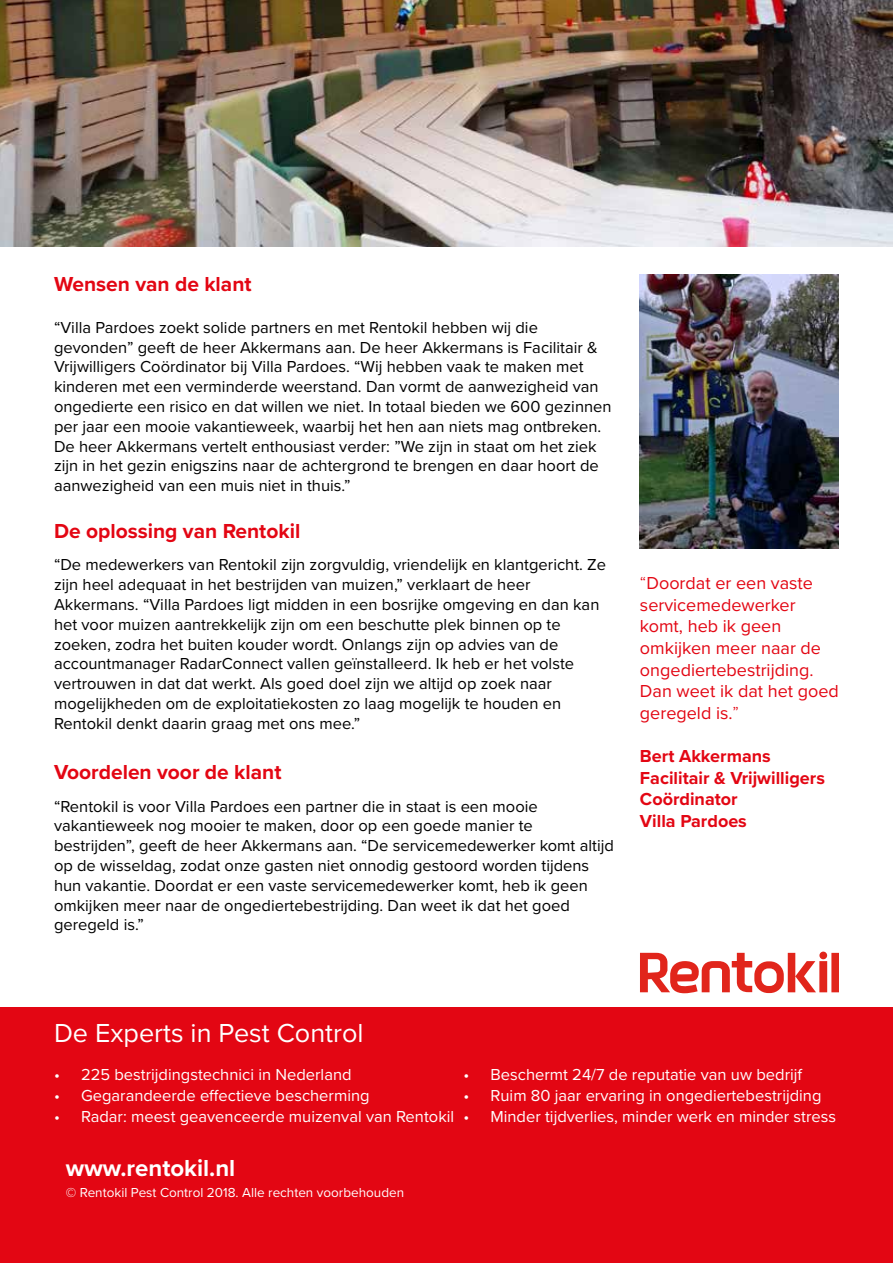
<style>
.page{position:relative;width:893px;height:1263px;background:#fff}
.page>*{position:absolute;margin:0;border:0;box-sizing:border-box;transform-origin:0 0}
.t1{font:27px "Proxima Nova";color:#fff}
.t2{font:700 24px "Proxima Nova";color:#fff}
.t3{font:700 21px "Proxima Nova";color:#e30613}
.t4{font:18px/21.6px "Proxima Nova";color:#e30613}
.t5{font:700 18px/21.6px "Proxima Nova";color:#e30613}
.t6{font:16.5px/19.8px "Proxima Nova";color:#000}
.t7{font:16.5px "Proxima Nova";color:#fff}
.t8{font:13.5px "Proxima Nova";color:#fff}
.s1{font-weight:300}
</style>
<div class="page">
<img style="left:0;top:0;width:893px;height:247px">
<div style="left:0;top:1008px;width:893px;height:255px;background:#e30613"></div>
<img style="left:640px;top:274px;width:199px;height:275px">
<svg style="left:640px;top:951px;width:199px;height:42px"></svg>
<p class="t3" style="left:54px;top:269px;width:199px">Wensen van de klant</p>
<p class="t6" style="left:54px;top:317px;width:559px">“Villa Pardoes zoekt solide partners en met Rentokil hebben wij die gevonden” geeft de heer Akkermans aan. De heer Akkermans is Facilitair &amp; Vrijwilligers Coördinator bij Villa Pardoes. “Wij hebben vaak te maken met kinderen met een verminderde weerstand. Dan vormt de aanwezigheid van ongedierte een risico en dat willen we niet. In totaal bieden we 600 gezinnen per jaar een mooie vakantieweek, waarbij het hen aan niets mag ontbreken.<br>De heer Akkermans vertelt enthousiast verder: ”We zijn in staat om het ziek zijn in het gezin enigszins naar de achtergrond te brengen en daar hoort de aanwezigheid van een muis niet in thuis.”</p>
<p class="t3" style="left:54px;top:515px;width:248px">De oplossing van Rentokil</p>
<p class="t6" style="left:54px;top:554px;width:554px">“De medewerkers van Rentokil zijn zorgvuldig, vriendelijk en klantgericht. Ze zijn heel adequaat in het bestrijden van muizen,” verklaart de heer Akkermans. “Villa Pardoes ligt midden in een bosrijke omgeving en dan kan het voor muizen aantrekkelijk zijn om een beschutte plek binnen op te zoeken, zodra het buiten kouder wordt. Onlangs zijn op advies van de accountmanager RadarConnect vallen geïnstalleerd. Ik heb er het volste vertrouwen in dat dat werkt. Als goed doel zijn we altijd op zoek naar mogelijkheden om de exploitatiekosten zo laag mogelijk te houden en Rentokil denkt daarin graag met ons mee.”</p>
<p class="t3" style="left:54px;top:756px;width:229px">Voordelen voor de klant</p>
<p class="t6" style="left:54px;top:795px;width:561px">“Rentokil is voor Villa Pardoes een partner die in staat is een mooie vakantieweek nog mooier te maken, door op een goede manier te bestrijden”, geeft de heer Akkermans aan. “De servicemedewerker komt altijd op de wisseldag, zodat onze gasten niet onnodig gestoord worden tijdens hun vakantie. Doordat er een vaste servicemedewerker komt, heb ik geen omkijken meer naar de ongediertebestrijding. Dan weet ik dat het goed geregeld is.”</p>
<p class="t4" style="left:640px;top:572px;width:200px"><span class="s1">“</span>Doordat er een vaste servicemedewerker komt, heb ik geen omkijken meer naar de ongediertebestrijding.<br>Dan weet ik dat het goed geregeld is.<span class="s1">”</span></p>
<p class="t5" style="left:640px;top:745px;width:186px">Bert Akkermans<br>Facilitair &amp; Vrijwilligers<br>Coördinator<br>Villa Pardoes</p>
<h1 class="t1" style="left:54px;top:1013px;width:311px">De Experts in Pest Control</h1>
<p class="t7" style="left:54px;top:1062px;width:299px">• 225 bestrijdingstechnici in Nederland</p>
<p class="t7" style="left:54px;top:1083px;width:317px">• Gegarandeerde effectieve bescherming</p>
<p class="t7" style="left:54px;top:1104px;width:402px">• Radar: meest geavenceerde muizenval van Rentokil</p>
<p class="t7" style="left:463px;top:1062px;width:340px">• Beschermt 24/7 de reputatie van uw bedrijf</p>
<p class="t7" style="left:463px;top:1083px;width:360px">• Ruim 80 jaar ervaring in ongediertebestrijding</p>
<p class="t7" style="left:463px;top:1105px;width:374px">• Minder tijdverlies, minder werk en minder stress</p>
<h2 class="t2" style="left:66px;top:1150px;width:171px">www.rentokil.nl</h2>
<p class="t8" style="left:66px;top:1183px;width:340px">© Rentokil Pest Control 2018. Alle rechten voorbehouden</p>
</div>
